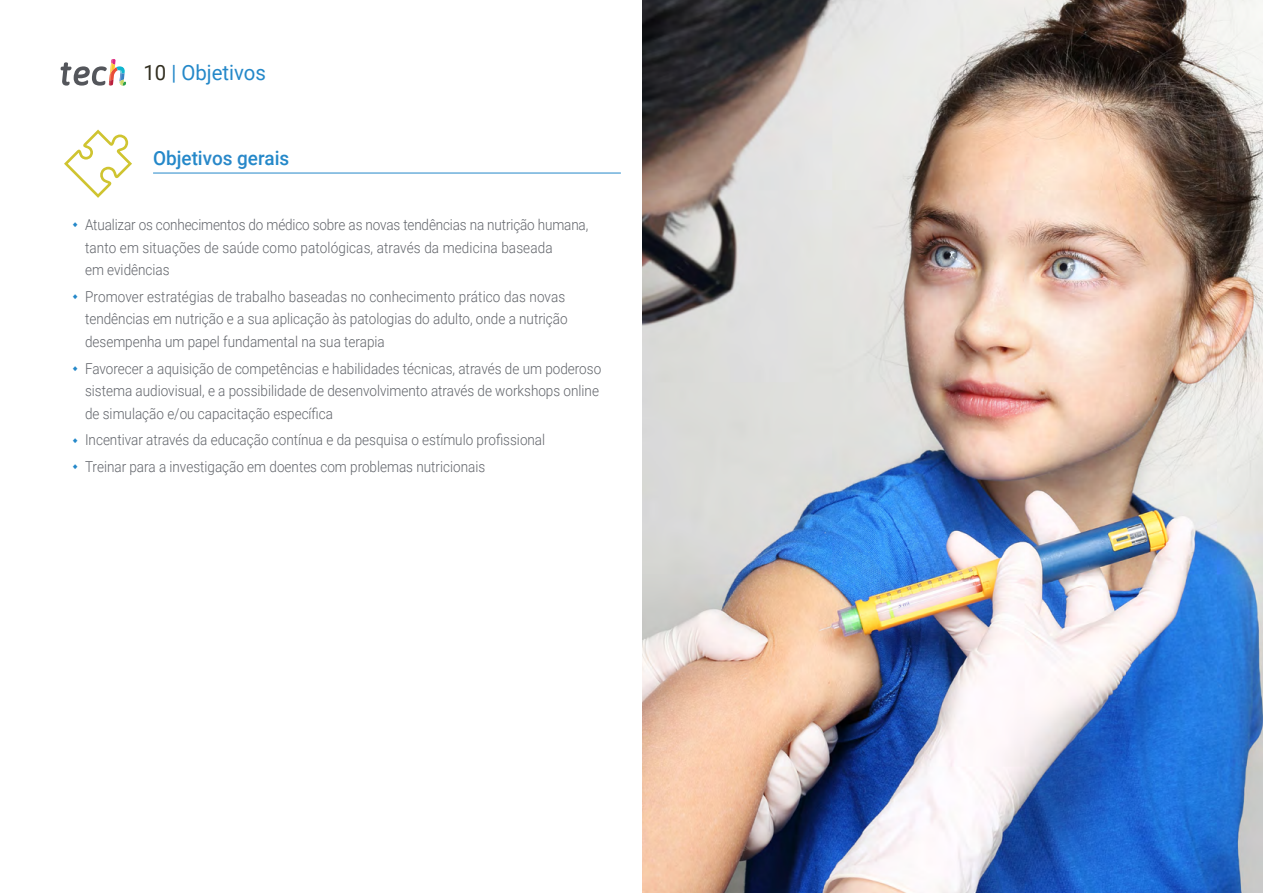
<style>
.page{position:relative;width:1263px;height:893px;background:#fff}
.page>*{position:absolute;margin:0;border:0;box-sizing:border-box;transform-origin:0 0}
.t1{font:21px "Roboto";color:#2488c9}
.t2{font:500 19.5px "Roboto";color:#2488c9}
.t3{font:300 15px/22.5px "Roboto";color:#61646a;scale:.9 1}
.s1{color:#312e20}
.s2{color:#2988c9}
</style>
<div class="page">
<hr style="left:153px;top:173px;width:468px;height:1px;background:#2488c9">
<svg style="left:64px;top:130px;width:68px;height:68px"></svg>
<img style="left:642px;top:0;width:621px;height:893px">
<svg style="left:61px;top:59px;width:65px;height:27px"></svg>
<h1 class="t1" style="left:144px;top:57px;width:124px"><span class="s1">10</span> | Objetivos</h1>
<h2 class="t2" style="left:153px;top:144px;width:138px">Objeti<span class="s2">vos g</span>erais</h2>
<p class="t3" style="left:85px;top:213px;width:561px">Atualizar os conhecimentos do médico sobre as novas tendências na nutrição humana, tanto em situações de saúde como patológicas, através da medicina baseada<br>em evidências</p>
<p class="t3" style="left:85px;top:285px;width:538px">Promover estratégias de trabalho baseadas no conhecimento prático das novas tendências em nutrição e a sua aplicação às patologias do adulto, onde a nutrição desempenha um papel fundamental na sua terapia</p>
<p class="t3" style="left:85px;top:356px;width:575px">Favorecer a aquisição de competências e habilidades técnicas, através de um poderoso sistema audiovisual, e a possibilidade de desenvolvimento através de workshops online de simulação e/ou capacitação específica</p>
<p class="t3" style="left:85px;top:426px;width:513px;line-height:26.7px">Incentivar através da educação contínua e da pesquisa o estímulo profissional<br>Treinar para a investigação em doentes com problemas nutricionais</p>
</div>
